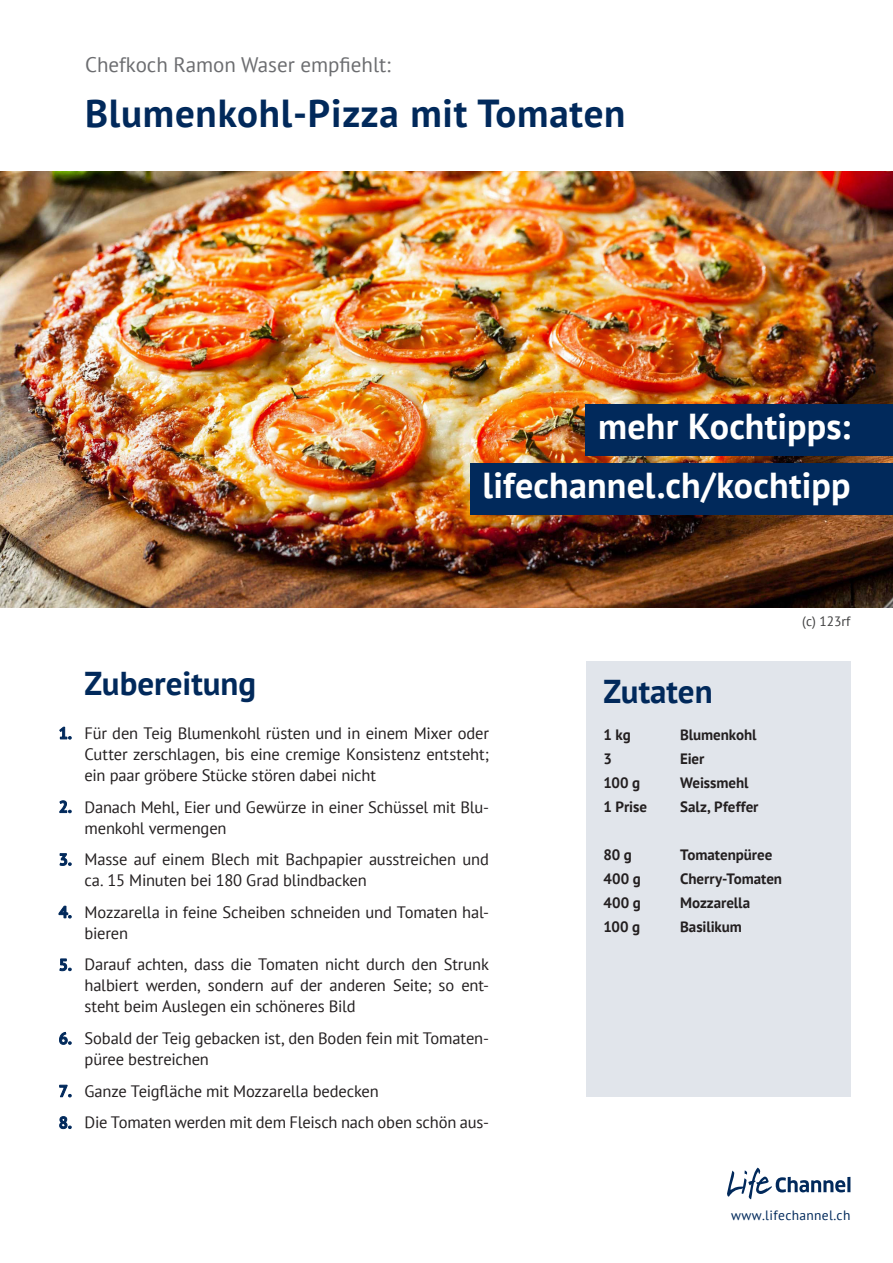
<style>
.page{position:relative;width:893px;height:1263px;background:#fff}
.page>*{position:absolute;margin:0;border:0;box-sizing:border-box;transform-origin:0 0}
.Titel_Gericht{font:700 39px "PT Sans";letter-spacing:.02em;color:#01295b}
.Call_to_Action{font:700 36px "PT Sans";letter-spacing:.005em;color:#fff}
.Titel_Zubereitung{font:700 33px "PT Sans";color:#01295b}
.Titel_Zutaten{font:700 33px "PT Sans";color:#01295b}
.Chefkoch{font:21px "PT Sans";color:#6c6d70}
.t1{font:16.5px/21px "PT Sans";letter-spacing:-.01em;color:#231f20}
.Zutaten{font:700 15px "PT Sans";letter-spacing:-.005em;color:#231f20}
.Titel_Zubereitung-2{font:13.5px "PT Sans";letter-spacing:.025em;color:#01295b}
.t2{font:13.5px "PT Sans";color:#3e3e3f}
.s1{font-weight:700;color:#01295b}
</style>
<div class="page">
<div style="left:586px;top:661px;width:264px;height:435px;background:#e1e5eb"></div>
<img style="left:0;top:172px;width:893px;height:435px">
<div style="left:470px;top:463px;width:423px;height:51px;background:#01295b"></div>
<div style="left:586px;top:404px;width:307px;height:51px;background:#01295b"></div>
<hr style="left:847px;top:1177px;width:3px;height:15px;background:#01295b">
<svg style="left:727px;top:1167px;width:118px;height:32px"></svg>
<p class="Chefkoch" style="left:85px;top:52px;width:307px">Chefkoch Ramon Waser empfiehlt:</p>
<p class="Titel_Gericht" style="left:85px;top:88px;width:542px">Blumenkohl-Pizza mit Tomaten</p>
<p class="Call_to_Action" style="left:598px;top:402px;width:254px">mehr Kochtipps:</p>
<p class="Call_to_Action" style="left:483px;top:462px;width:369px">lifechannel.ch/kochtipp</p>
<p class="Titel_Zubereitung" style="left:85px;top:661px;width:173px">Zubereitung</p>
<p class="t1" style="left:85px;top:722px;width:406px;text-align:justify;text-indent:-26px"><span class="s1">1.</span> Für den Teig Blumenkohl rüsten und in einem Mixer oder Cutter zerschlagen, bis eine cremige Konsistenz entsteht; ein paar gröbere Stücke stören dabei nicht</p>
<p class="t1" style="left:85px;top:796px;width:406px;text-indent:-26px"><span class="s1">2.</span> Danach Mehl, Eier und Gewürze in einer Schüssel mit Blu&shy;menkohl vermengen</p>
<p class="t1" style="left:85px;top:848px;width:406px;text-indent:-26px"><span class="s1">3.</span> Masse auf einem Blech mit Bachpapier ausstreichen und ca. 15 Minuten bei 180 Grad blindbacken</p>
<p class="t1" style="left:85px;top:901px;width:406px;text-indent:-26px"><span class="s1">4.</span> Mozzarella in feine Scheiben schneiden und Tomaten hal&shy;bieren</p>
<p class="t1" style="left:85px;top:954px;width:406px;text-align:justify;text-indent:-26px"><span class="s1">5.</span> Darauf achten, dass die Tomaten nicht durch den Strunk halbiert werden, sondern auf der anderen Seite; so ent&shy;steht beim Auslegen ein schöneres Bild</p>
<p class="t1" style="left:85px;top:1027px;width:406px;text-indent:-26px"><span class="s1">6.</span> Sobald der Teig gebacken ist, den Boden fein mit Tomaten&shy;püree bestreichen</p>
<p class="t1" style="left:59px;top:1080px;width:322px"><span class="s1">7.</span> Ganze Teigfläche mit Mozzarella bedecken</p>
<p class="t1" style="left:59px;top:1112px;width:432px"><span class="s1">8.</span> Die Tomaten werden mit dem Fleisch nach oben schön aus-</p>
<p class="Titel_Zutaten" style="left:603px;top:670px;width:111px">Zutaten</p>
<p class="Zutaten" style="left:603px;top:725px;width:29px">1 kg</p>
<p class="Zutaten" style="left:680px;top:725px;width:78px">Blumenkohl</p>
<p class="Zutaten" style="left:603px;top:749px;width:10px">3</p>
<p class="Zutaten" style="left:680px;top:749px;width:26px">Eier</p>
<p class="Zutaten" style="left:603px;top:773px;width:38px">100 g</p>
<p class="Zutaten" style="left:680px;top:773px;width:70px">Weissmehl</p>
<p class="Zutaten" style="left:603px;top:797px;width:45px">1 Prise</p>
<p class="Zutaten" style="left:680px;top:797px;width:80px">Salz, Pfeffer</p>
<p class="Zutaten" style="left:603px;top:845px;width:30px">80 g</p>
<p class="Zutaten" style="left:680px;top:845px;width:94px">Tomatenpüree</p>
<p class="Zutaten" style="left:603px;top:869px;width:39px">400 g</p>
<p class="Zutaten" style="left:680px;top:869px;width:104px">Cherry-Tomaten</p>
<p class="Zutaten" style="left:603px;top:893px;width:39px">400 g</p>
<p class="Zutaten" style="left:680px;top:893px;width:72px">Mozzarella</p>
<p class="Zutaten" style="left:603px;top:917px;width:38px">100 g</p>
<p class="Zutaten" style="left:680px;top:917px;width:63px">Basilikum</p>
<p class="t2" style="left:802px;top:613px;width:50px">(c) 123rf</p>
<p class="Titel_Zubereitung-2" style="left:731px;top:1207px;width:121px">www.lifechannel.ch</p>
</div>
